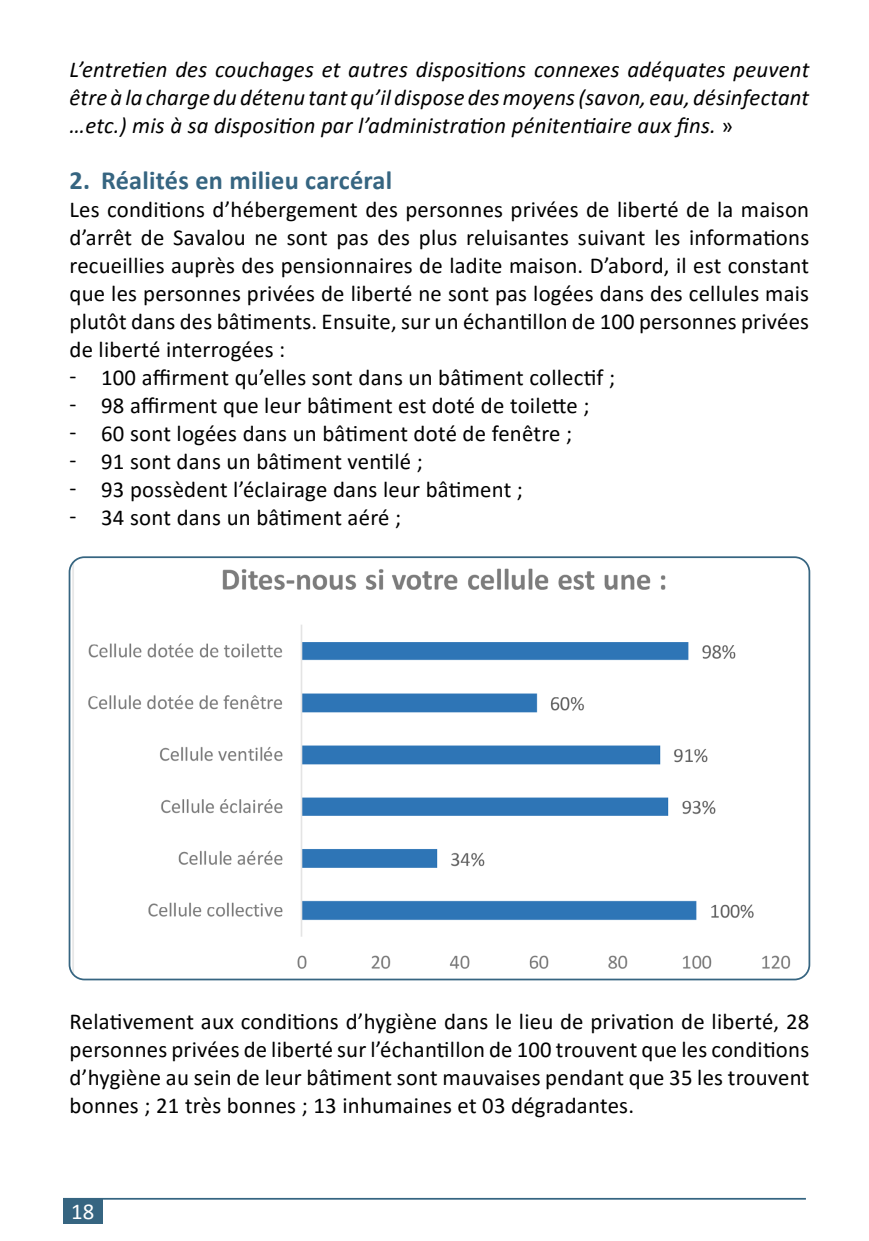
<style>
.page{position:relative;width:869px;height:1241px;background:#fff}
.page>*{position:absolute;margin:0;border:0;box-sizing:border-box;transform-origin:0 0}
.t1{font:700 26.25px "Calibri";letter-spacing:.01em;color:#366581}
.t2{font:22.75px/28px "Calibri";letter-spacing:.01em;color:#000}
.t3{font:italic 22.75px/28px "Calibri";letter-spacing:.01em;color:#000;text-align:justify}
.t4{font:22.75px "Calibri";color:#fff}
.s1{font-style:normal}
</style>
<div class="page">
<hr style="left:63px;top:1197px;width:742px;height:2px;background:#366581">
<div style="left:63px;top:1198px;width:39px;height:25px;background:#366581"></div>
<img style="left:69px;top:557px;width:740px;height:422px">
<div style="left:69px;top:556px;width:740px;height:424px;border:2px solid #366581;border-radius:15px"></div>
<p class="t3" style="left:69px;top:54px;width:741px">L’entretien des couchages et autres dispositions connexes adéquates peuvent être à la charge du détenu tant qu’il dispose des moyens (savon, eau, désinfectant …etc.) mis à sa disposition par l’administration pénitentiaire aux fins. <span class="s1">»</span></p>
<p class="t1" style="left:69px;top:161px;width:324px">2. Réalités en milieu carcéral</p>
<p class="t2" style="left:69px;top:194px;width:740px">Les conditions d’hébergement des personnes privées de liberté de la maison d’arrêt de Savalou ne sont pas des plus reluisantes suivant les informations recueillies auprès des pensionnaires de ladite maison. D’abord, il est constant que les personnes privées de liberté ne sont pas logées dans des cellules mais plutôt dans des bâtiments. Ensuite, sur un échantillon de 100 personnes privées de liberté interrogées :<br>ͳ 100 affirment qu’elles sont dans un bâtiment collectif ;<br>ͳ 98 affirment que leur bâtiment est doté de toilette ;<br>ͳ 60 sont logées dans un bâtiment doté de fenêtre ;<br>ͳ 91 sont dans un bâtiment ventilé ;<br>ͳ 93 possèdent l’éclairage dans leur bâtiment ;<br>ͳ 34 sont dans un bâtiment aéré ;</p>
<p class="t2" style="left:70px;top:1006px;width:741px;text-align:justify">Relativement aux conditions d’hygiène dans le lieu de privation de liberté, 28 personnes privées de liberté sur l’échantillon de 100 trouvent que les conditions d’hygiène au sein de leur bâtiment sont mauvaises pendant que 35 les trouvent bonnes ; 21 très bonnes ; 13 inhumaines et 03 dégradantes.</p>
<p class="t4" style="left:71px;top:1195px;width:25px">18</p>
</div>
